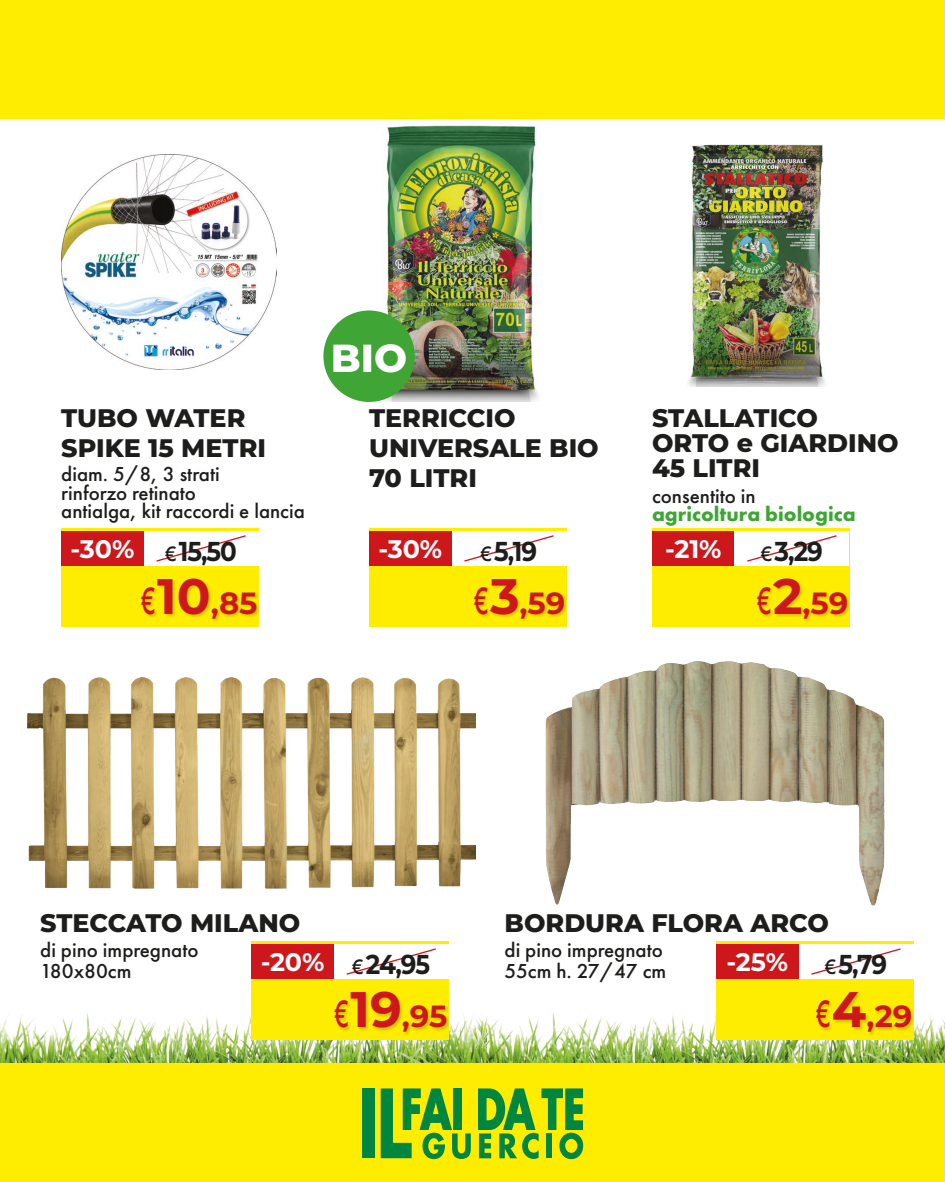
<style>
.page{position:relative;width:945px;height:1182px;background:#fff}
.page>*{position:absolute;margin:0;border:0;box-sizing:border-box;transform-origin:0 0}
.t1{font:800 39.02px "Montserrat";color:#fff}
.t2{font:700 30.62px "Montserrat";color:#cd171a}
.t3{font:700 27.3px "Montserrat";letter-spacing:-.04em;color:#1d1d1b;scale:.9 1}
.t4{font:800 25.38px "Montserrat";color:#1d1d1b}
.t5{font:700 25.38px "Montserrat";color:#fff}
.t6{font:500 21px/21px "Futura PT";color:#1d1d1b}
.t7{font:700 21px "Futura PT";color:#3fa535}
.s1{font-family:"Futura PT";font-weight:500;font-size:21.61px}
.s2{font-family:"Futura PT";font-weight:500;font-size:39.64px}
.s3{font-size:49.88px}
</style>
<div class="page">
<img style="left:0;top:1013px;width:465px;height:50px">
<img style="left:465px;top:1012px;width:480px;height:51px">
<div style="left:0;top:0;width:945px;height:118px;background:#ffed00"></div>
<div style="left:0;top:1063px;width:945px;height:118px;background:#ffed00"></div>
<svg style="left:362px;top:1088px;width:222px;height:72px"></svg>
<img style="left:61px;top:154px;width:216px;height:216px">
<img style="left:28px;top:677px;width:447px;height:212px">
<img style="left:545px;top:661px;width:340px;height:245px">
<div style="left:251px;top:941px;width:198px;height:98px;background:#ffed00"></div>
<div style="left:251px;top:944px;width:83px;height:34px;background:#cd171a"></div>
<div style="left:334px;top:944px;width:115px;height:34px;background:#fff"></div>
<div style="left:334px;top:990px;width:117px;height:46px;background:#1d1d1b;opacity:.2"></div>
<svg style="left:346px;top:948px;width:90px;height:27px"></svg>
<div style="left:716px;top:941px;width:198px;height:98px;background:#ffed00"></div>
<div style="left:716px;top:944px;width:83px;height:34px;background:#cd171a"></div>
<div style="left:799px;top:944px;width:115px;height:34px;background:#fff"></div>
<div style="left:816px;top:991px;width:99px;height:45px;background:#1d1d1b;opacity:.2"></div>
<svg style="left:811px;top:948px;width:90px;height:27px"></svg>
<div style="left:61px;top:528px;width:198px;height:98px;background:#ffed00"></div>
<div style="left:61px;top:531px;width:83px;height:34px;background:#cd171a"></div>
<div style="left:144px;top:531px;width:115px;height:34px;background:#fff"></div>
<div style="left:141px;top:577px;width:120px;height:46px;background:#1d1d1b;opacity:.2"></div>
<svg style="left:156px;top:535px;width:90px;height:27px"></svg>
<img style="left:381px;top:125px;width:157px;height:276px">
<img style="left:688px;top:144px;width:137px;height:242px">
<div style="left:323px;top:310px;width:92px;height:92px;background:#3fa535;border-radius:50%"></div>
<div style="left:369px;top:528px;width:198px;height:98px;background:#ffed00"></div>
<div style="left:369px;top:531px;width:83px;height:34px;background:#cd171a"></div>
<div style="left:452px;top:531px;width:115px;height:34px;background:#fff"></div>
<div style="left:474px;top:578px;width:94px;height:45px;background:#1d1d1b;opacity:.2"></div>
<svg style="left:464px;top:535px;width:90px;height:27px"></svg>
<div style="left:652px;top:528px;width:197px;height:98px;background:#ffed00"></div>
<div style="left:652px;top:531px;width:82px;height:34px;background:#cd171a"></div>
<div style="left:734px;top:531px;width:115px;height:34px;background:#fff"></div>
<div style="left:757px;top:577px;width:94px;height:46px;background:#1d1d1b;opacity:.2"></div>
<svg style="left:747px;top:535px;width:90px;height:27px"></svg>
<p class="t4" style="left:61px;top:399px;width:186px">TUBO WATER</p>
<p class="t4" style="left:61px;top:429px;width:206px">SPIKE 15 METRI</p>
<p class="t6" style="left:61px;top:464px;width:160px">diam. 5/8, 3 strati</p>
<p class="t6" style="left:61px;top:482px;width:136px">rinforzo retinato</p>
<p class="t6" style="left:61px;top:500px;width:245px">antialga, kit raccordi e lancia</p>
<p class="t5" style="left:71px;top:530px;width:65px">-30%</p>
<p class="t3" style="left:165px;top:531px;width:81px"><span class="s1">€</span> 15,50</p>
<p class="t2" style="left:142px;top:581px;width:117px"><span class="s2">€</span> <span class="s3">10</span>,85</p>
<p class="t1" style="left:331px;top:329px;width:78px">BIO</p>
<p class="t4" style="left:369px;top:399px;width:148px">TERRICCIO</p>
<p class="t4" style="left:369px;top:429px;width:231px">UNIVERSALE BIO</p>
<p class="t4" style="left:369px;top:460px;width:109px">70 LITRI</p>
<p class="t5" style="left:378px;top:530px;width:65px">-30%</p>
<p class="t3" style="left:481px;top:531px;width:64px"><span class="s1">€</span> 5,19</p>
<p class="t2" style="left:474px;top:581px;width:92px"><span class="s2">€</span> <span class="s3">3</span>,59</p>
<p class="t4" style="left:652px;top:399px;width:168px">STALLATICO</p>
<p class="t4" style="left:652px;top:424px;width:248px">ORTO e GIARDINO</p>
<p class="t4" style="left:652px;top:449px;width:110px">45 LITRI</p>
<p class="t6" style="left:652px;top:485px;width:105px">consentito in</p>
<p class="t7" style="left:652px;top:500px;width:205px">agricoltura biologica</p>
<p class="t5" style="left:665px;top:530px;width:58px">-21%</p>
<p class="t3" style="left:761px;top:531px;width:70px"><span class="s1">€</span>3,29</p>
<p class="t2" style="left:757px;top:581px;width:92px"><span class="s2">€</span> <span class="s3">2</span>,59</p>
<p class="t4" style="left:40px;top:904px;width:262px">STECCATO MILANO</p>
<p class="t4" style="left:505px;top:904px;width:326px">BORDURA FLORA ARCO</p>
<p class="t6" style="left:505px;top:939px;width:163px">di pino impregnato<br>55cm h. 27/47 cm</p>
<p class="t6" style="left:40px;top:939px;width:160px">di pino impregnato<br>180x80cm</p>
<p class="t5" style="left:261px;top:943px;width:65px">-20%</p>
<p class="t3" style="left:352px;top:944px;width:88px"><span class="s1">€</span> 24,95</p>
<p class="t5" style="left:727px;top:943px;width:63px">-25%</p>
<p class="t3" style="left:825px;top:944px;width:70px"><span class="s1">€</span> 5,79</p>
<p class="t2" style="left:335px;top:994px;width:114px"><span class="s2">€</span> <span class="s3">19</span>,95</p>
<p class="t2" style="left:816px;top:994px;width:97px"><span class="s2">€</span> <span class="s3">4</span>,29</p>
</div>
